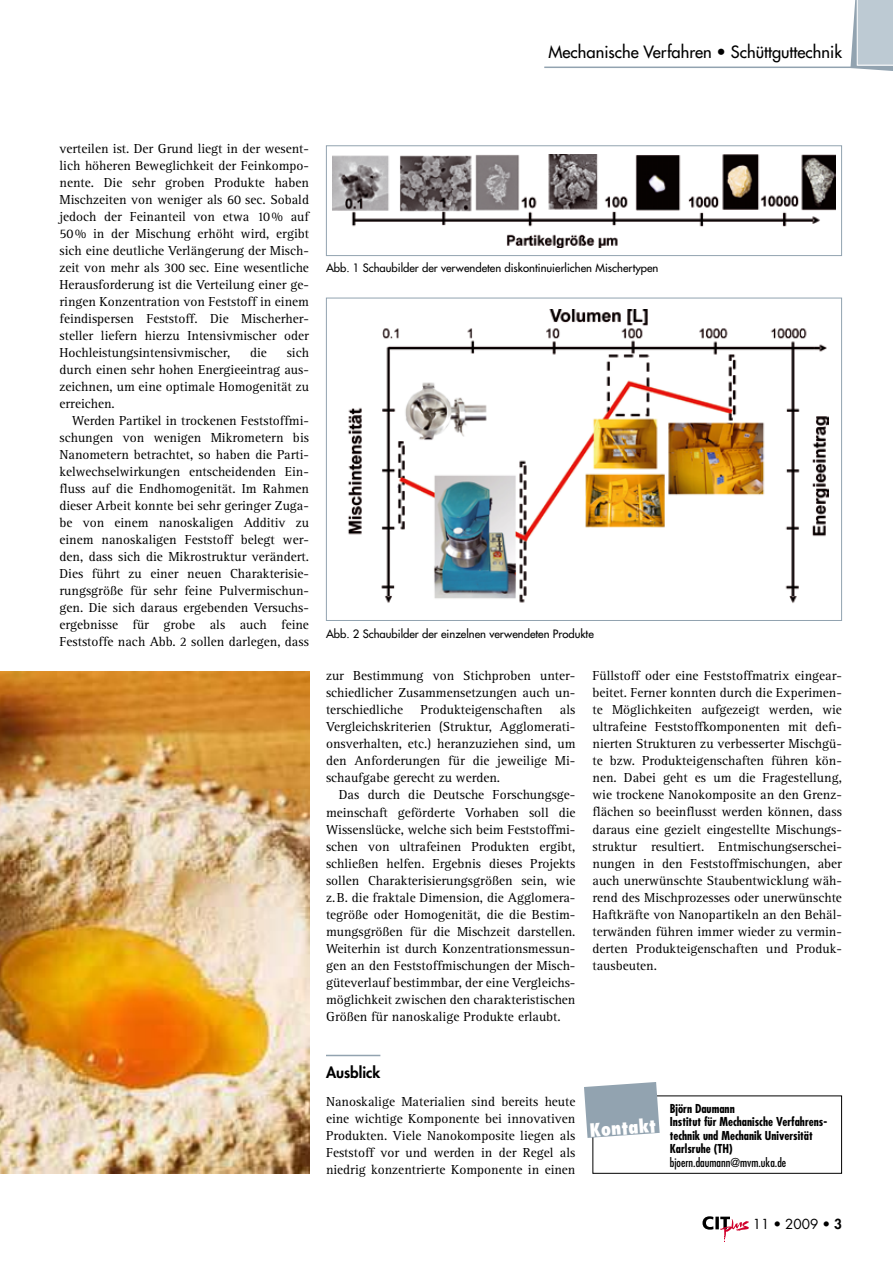
<style>
.page{position:relative;width:893px;height:1263px;background:#fff}
.page>*{position:absolute;margin:0;border:0;box-sizing:border-box;transform-origin:0 0}
.t1{font:800 condensed 18px "Futura Std";color:#fff}
.t2{font:500 16.5px "Futura Std";color:#000}
.t3{font:800 15px "Futura Std";color:#000}
.t4{font:13.5px/17px "Rotis Serif Std";color:#000;text-align:justify}
.t5{font:13.5px "Futura Std";color:#000}
.t6{font:700 condensed 12px/13.5px "Futura Std";color:#000}
.t7{font:condensed 12px "Futura Std";color:#000}
.t8{font:500 11.25px "Futura Std";color:#000}
.s1{font-weight:800}
</style>
<div class="page">
<hr style="left:326px;top:1055px;width:54px;height:1px;background:#92a3b0">
<div style="left:592px;top:1095px;width:250px;height:79px;border:1px solid #000"></div>
<svg style="left:584px;top:1082px;width:76px;height:56px;background:#a0afba"></svg>
<img style="left:348px;top:310px;width:481px;height:293px">
<div style="left:326px;top:298px;width:516px;height:323px;border:1px solid #92a3b0"></div>
<img style="left:333px;top:154px;width:502px;height:93px">
<div style="left:326px;top:145px;width:516px;height:111px;border:1px solid #92a3b0"></div>
<img style="left:0;top:672px;width:309px;height:502px">
<hr style="left:544px;top:67px;width:319px;height:1px;background:#92a3b0">
<svg style="left:850px;top:0;width:43px;height:71px;background:#bfcbd3"></svg>
<svg style="left:702px;top:1216px;width:47px;height:26px"></svg>
<p class="t2" style="left:548px;top:42px;width:295px">Mechanische Verfahren • Schüttguttechnik</p>
<p class="t4" style="left:60px;top:141px;width:251px">verteilen ist. Der Grund liegt in der wesent&shy;lich höheren Beweglichkeit der Feinkompo&shy;nente. Die sehr groben Produkte haben Mischzeiten von weniger als 60 sec. Sobald jedoch der Feinanteil von etwa 10% auf 50% in der Mischung erhöht wird, ergibt sich eine deutliche Verlängerung der Misch&shy;zeit von mehr als 300 sec. Eine wesentliche Herausforderung ist die Verteilung einer ge&shy;ringen Konzentration von Feststoff in einem feindispersen Feststoff. Die Mischerher&shy;steller liefern hierzu Intensivmischer oder Hochleistungsintensivmischer,</p>
<p class="t4" style="left:60px;top:345px;width:251px;text-indent:227px">sich durch einen sehr hohen Energieeintrag aus&shy;zeichnen, um eine optimale Homogenität zu erreichen.</p>
<p class="t4" style="left:60px;top:413px;width:251px;text-indent:13px">Werden Partikel in trockenen Feststoffmi&shy;schungen von wenigen Mikrometern bis Nanometern betrachtet, so haben die Parti&shy;kelwechselwirkungen entscheidenden Ein&shy;fluss auf die Endhomogenität. Im Rahmen dieser Arbeit konnte bei sehr geringer Zuga&shy;be von einem nanoskaligen Additiv zu einem nanoskaligen Feststoff belegt wer&shy;den, dass sich die Mikrostruktur verändert.<br>Dies führt zu einer neuen Charakterisie&shy;rungsgröße für sehr feine Pulvermischun&shy;gen. Die sich daraus ergebenden Versuchs&shy;ergebnisse für grobe als auch feine Feststoffe nach Abb. 2 sollen darlegen, dass</p>
<p class="t4" style="left:250px;top:345px;width:18px">die</p>
<p class="t8" style="left:326px;top:261px;width:334px">Abb. 1 Schaubilder der verwendeten diskontinuierlichen Mischertypen</p>
<p class="t8" style="left:326px;top:626px;width:269px">Abb. 2 Schaubilder der einzelnen verwendeten Produkte</p>
<p class="t4" style="left:326px;top:668px;width:251px">zur Bestimmung von Stichproben unter&shy;schiedlicher Zusammensetzungen auch un&shy;terschiedliche</p>
<p class="t4" style="left:326px;top:702px;width:251px;text-indent:234px">als Vergleichskriterien (Struktur, Agglomerati&shy;onsverhalten, etc.) heranzuziehen sind, um den Anforderungen für die jeweilige Mi&shy;schaufgabe gerecht zu werden.</p>
<p class="t4" style="left:326px;top:787px;width:251px;text-indent:13px">Das durch die Deutsche Forschungsge&shy;meinschaft geförderte Vorhaben soll die Wissenslücke, welche sich beim Feststoffmi&shy;schen von ultrafeinen Produkten ergibt, schließen helfen. Ergebnis dieses Projekts sollen Charakterisierungsgrößen sein, wie z.B. die fraktale Dimension, die Agglomera&shy;tegröße oder Homogenität, die die Bestim&shy;mungsgrößen für die Mischzeit darstellen.<br>Weiterhin ist durch Konzentrationsmessun&shy;gen an den Feststoffmischungen der Misch&shy;güteverlauf bestimmbar, der eine Vergleichs&shy;möglichkeit zwischen den charakteristischen Größen für nanoskalige Produkte erlaubt.</p>
<p class="t4" style="left:420px;top:702px;width:124px">Produkteigenschaften</p>
<p class="t4" style="left:592px;top:668px;width:251px">Füllstoff oder eine Feststoffmatrix eingear&shy;beitet. Ferner konnten durch die Experimen&shy;te Möglichkeiten aufgezeigt werden, wie ultrafeine Feststoffkomponenten mit defi&shy;nierten Strukturen zu verbesserter Mischgü&shy;te bzw. Produkteigenschaften führen kön&shy;nen. Dabei geht es um die Fragestellung, wie trockene Nanokomposite an den Grenz&shy;flächen so beeinflusst werden können, dass daraus eine gezielt eingestellte Mischungs&shy;struktur resultiert. Entmischungserschei&shy;nungen in den Feststoffmischungen, aber auch unerwünschte Staubentwicklung wäh&shy;rend des Mischprozesses oder unerwünschte Haftkräfte von Nanopartikeln an den Behäl&shy;terwänden führen immer wieder zu vermin&shy;derten Produkteigenschaften und Produk&shy;tausbeuten.</p>
<p class="t3" style="left:326px;top:1062px;width:56px">Ausblick</p>
<p class="t4" style="left:326px;top:1093px;width:251px">Nanoskalige Materialien sind bereits heute eine wichtige Komponente bei innovativen Produkten. Viele Nanokomposite liegen als Feststoff vor und werden in der Regel als niedrig konzentrierte Komponente in einen</p>
<h1 class="t1" style="left:589px;top:1119px;width:68px;rotate:-4deg">Kontakt</h1>
<p class="t6" style="left:670px;top:1101px;width:159px">Björn Daumann<br>Institut für Mechanische Verfahrens&shy;technik und Mechanik Universität<br>Karlsruhe (TH)</p>
<p class="t7" style="left:670px;top:1155px;width:118px">bjoern.daumann@mvm.uka.de</p>
<p class="t5" style="left:753px;top:1215px;width:91px">11 <span class="s1">•</span> 2009 <span class="s1">• 3</span></p>
</div>
